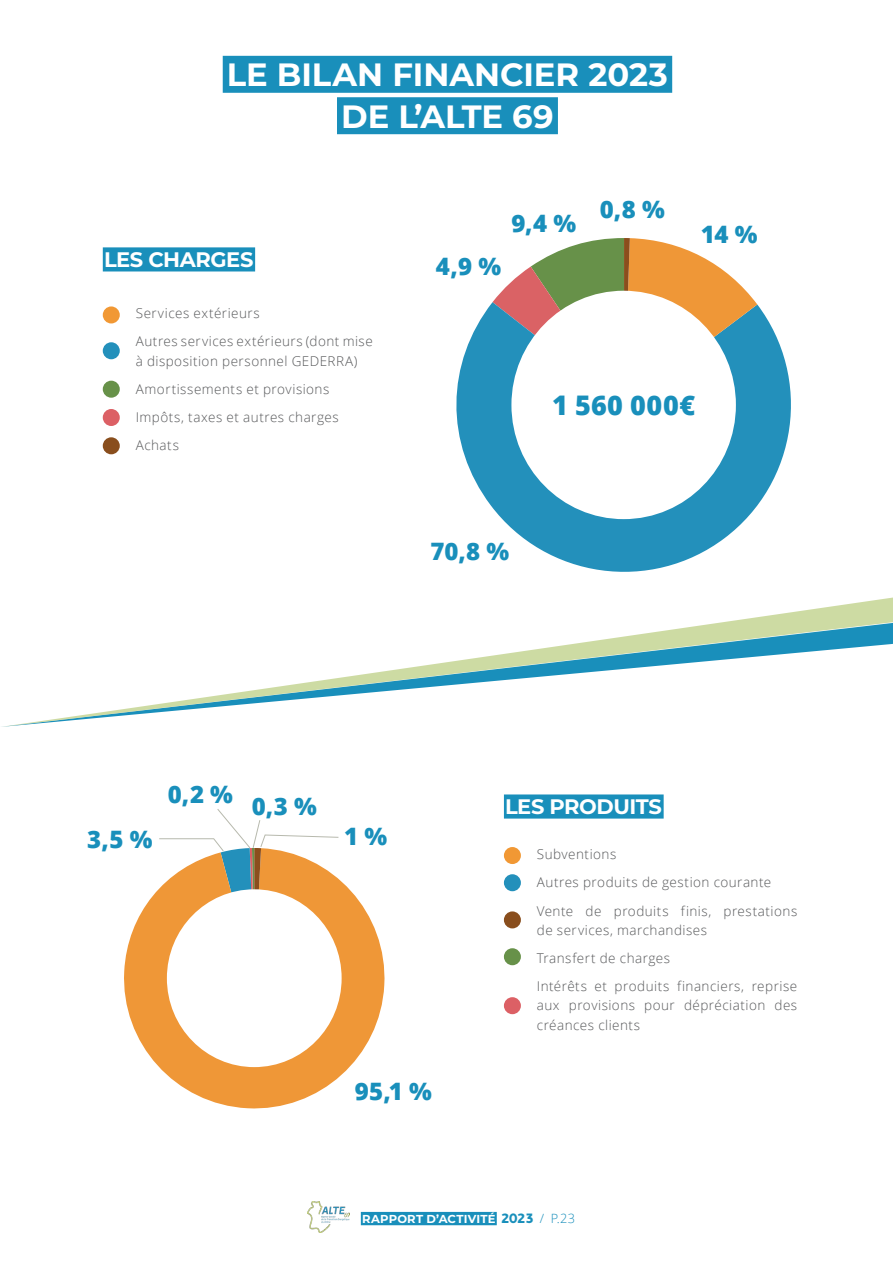
<style>
.page{position:relative;width:893px;height:1263px;background:#fff}
.page>*{position:absolute;margin:0;border:0;box-sizing:border-box;transform-origin:0 0}
.t1{font:700 32.25px "Montserrat";color:#fff}
._05-TEXTE_sans_lettrine{font:800 27px "Open Sans";letter-spacing:.02em;color:#198fbb}
._05-TEXTE_sans_lettrine-2{font:800 24px "Open Sans";color:#198fbb}
.t2{font:700 21px "Montserrat";letter-spacing:-.02em;color:#fff}
._05-TEXTE_sans_lettrine-3{font:300 13.5px/19.5px "Open Sans";letter-spacing:.035em;color:#57585a}
.t3{font:700 11.55px "Montserrat";letter-spacing:.02em;color:#fff}
.s1{font-family:"Vision";font-weight:800;font-size:15.45px;color:#198fbb}
.s2{font-family:"Open Sans";font-weight:300;font-size:12.75px;color:#198fbb}
</style>
<div class="page">
<div style="left:361px;top:1212px;width:136px;height:13px;background:#198fbb"></div>
<img style="left:307px;top:1202px;width:43px;height:31px">
<svg style="left:456px;top:303px;width:335px;height:269px;fill:#2390bb"></svg>
<svg style="left:492px;top:238px;width:265px;height:167px"></svg>
<div style="left:103px;top:247px;width:365px;height:69px;background:#fff"></div>
<div style="left:103px;top:247px;width:152px;height:24px;background:#198fbb"></div>
<div style="left:511px;top:291px;width:225px;height:228px;background:#fff;border-radius:50%"></div>
<div style="left:504px;top:794px;width:160px;height:24px;background:#198fbb"></div>
<div style="left:103px;top:342px;width:17px;height:17px;background:#2390bb;border-radius:50%"></div>
<div style="left:103px;top:306px;width:17px;height:17px;background:#f19834;border-radius:50%"></div>
<div style="left:103px;top:409px;width:17px;height:17px;background:#dc6065;border-radius:50%"></div>
<div style="left:103px;top:381px;width:17px;height:17px;background:#679149;border-radius:50%"></div>
<div style="left:103px;top:437px;width:17px;height:17px;background:#894e1d;border-radius:50%"></div>
<svg style="left:124px;top:879px;width:261px;height:230px;fill:#ef9737"></svg>
<div style="left:167px;top:889px;width:175px;height:178px;background:#fff;border-radius:50%"></div>
<svg style="left:158px;top:809px;width:181px;height:169px"></svg>
<div style="left:504px;top:847px;width:17px;height:17px;background:#f19834;border-radius:50%"></div>
<div style="left:504px;top:874px;width:17px;height:17px;background:#2390bb;border-radius:50%"></div>
<div style="left:504px;top:911px;width:17px;height:17px;background:#894e1d;border-radius:50%"></div>
<div style="left:504px;top:948px;width:17px;height:17px;background:#679149;border-radius:50%"></div>
<div style="left:504px;top:997px;width:17px;height:17px;background:#dc6065;border-radius:50%"></div>
<div style="left:223px;top:56px;width:449px;height:37px;background:#198fbb"></div>
<div style="left:337px;top:97px;width:221px;height:37px;background:#198fbb"></div>
<svg style="left:1px;top:597px;width:892px;height:130px"></svg>
<p class="t1" style="left:227px;top:52px;width:442px">LE BILAN FINANCIER 2023</p>
<p class="t1" style="left:341px;top:93px;width:214px">DE L’ALTE 69</p>
<p class="t2" style="left:104px;top:245px;width:151px">LES CHARGES</p>
<p class="_05-TEXTE_sans_lettrine-3" style="left:136px;top:303px;width:125px">Services extérieurs</p>
<p class="_05-TEXTE_sans_lettrine-3" style="left:136px;top:331px;width:239px">Autres services extérieurs (dont mise à disposition personnel GEDERRA)</p>
<p class="_05-TEXTE_sans_lettrine-3" style="left:136px;top:379px;width:195px">Amortissements et provisions</p>
<p class="_05-TEXTE_sans_lettrine-3" style="left:136px;top:407px;width:204px">Impôts, taxes et autres charges</p>
<p class="_05-TEXTE_sans_lettrine-3" style="left:136px;top:435px;width:45px">Achats</p>
<p class="_05-TEXTE_sans_lettrine-2" style="left:436px;top:248px;width:67px">4,9 %</p>
<p class="_05-TEXTE_sans_lettrine-2" style="left:600px;top:191px;width:66px">0,8 %</p>
<p class="_05-TEXTE_sans_lettrine-2" style="left:511px;top:204px;width:66px">9,4 %</p>
<p class="_05-TEXTE_sans_lettrine-2" style="left:701px;top:216px;width:58px">14 %</p>
<p class="_05-TEXTE_sans_lettrine" style="left:552px;top:385px;width:144px">1 560 000€</p>
<p class="_05-TEXTE_sans_lettrine-2" style="left:430px;top:533px;width:80px">70,8 %</p>
<p class="_05-TEXTE_sans_lettrine-2" style="left:168px;top:776px;width:67px">0,2 %</p>
<p class="_05-TEXTE_sans_lettrine-2" style="left:252px;top:788px;width:67px">0,3 %</p>
<p class="_05-TEXTE_sans_lettrine-2" style="left:87px;top:821px;width:67px">3,5 %</p>
<p class="_05-TEXTE_sans_lettrine-2" style="left:344px;top:818px;width:45px">1 %</p>
<p class="t2" style="left:505px;top:792px;width:158px">LES PRODUITS</p>
<p class="_05-TEXTE_sans_lettrine-3" style="left:537px;top:844px;width:81px">Subventions</p>
<p class="_05-TEXTE_sans_lettrine-3" style="left:537px;top:872px;width:236px">Autres produits de gestion courante</p>
<p class="_05-TEXTE_sans_lettrine-3" style="left:537px;top:900px;width:262px">Vente de produits finis, prestations de services, marchandises</p>
<p class="_05-TEXTE_sans_lettrine-3" style="left:537px;top:948px;width:135px">Transfert de charges</p>
<p class="_05-TEXTE_sans_lettrine-3" style="left:537px;top:976px;width:262px;text-align:justify">Intérêts et produits financiers, reprise aux provisions pour dépréciation des créances clients</p>
<p class="_05-TEXTE_sans_lettrine-2" style="left:355px;top:1073px;width:78px">95,1 %</p>
<p class="t3" style="left:362px;top:1210px;width:214px">RAPPORT D’ACTIVITÉ <span class="s1">2023</span> <span class="s2">/ P.23</span></p>
</div>
